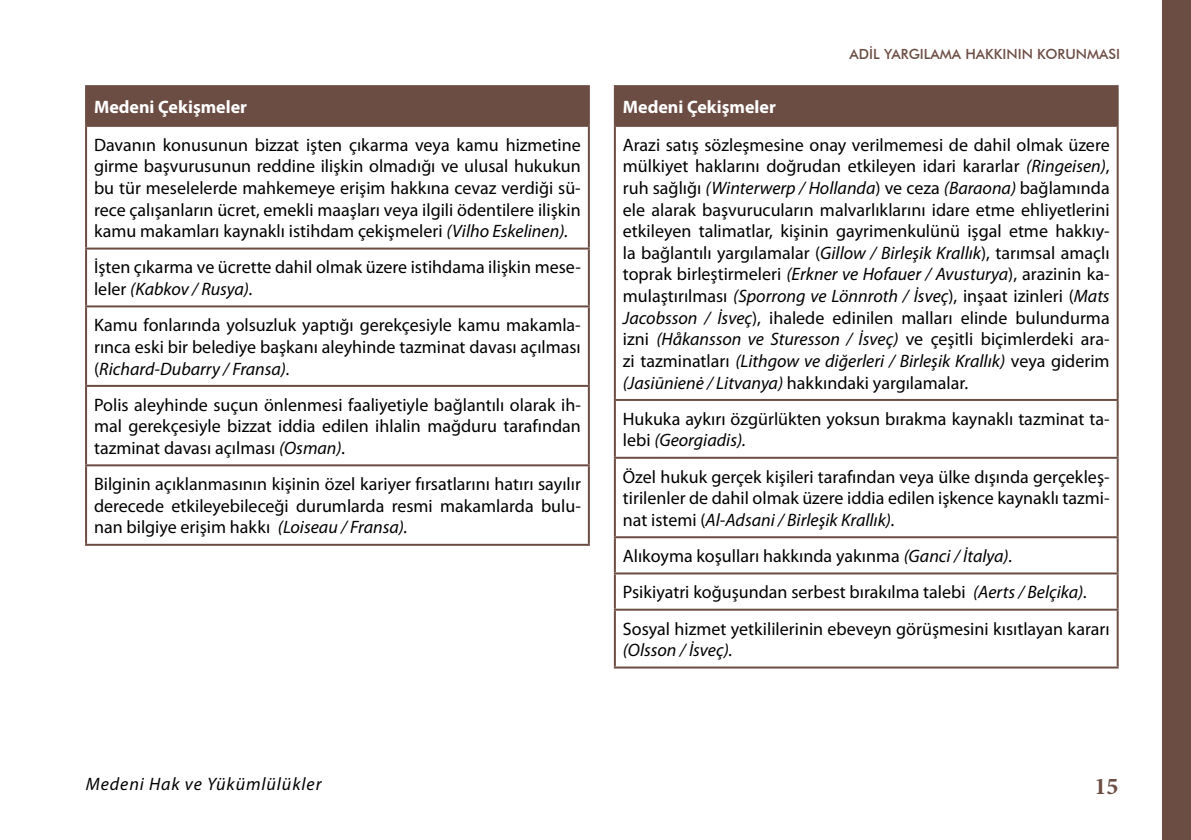
<style>
.page{position:relative;width:1191px;height:840px;background:#fff}
.page>*{position:absolute;margin:0;border:0;box-sizing:border-box;transform-origin:0 0}
.t1{font:700 24px "Minion Pro";color:#6c4d44}
.t2{font:18px/21.6px "Myriad Pro";color:#000;text-align:justify}
.t3{font:700 18px "Myriad Pro";color:#fff}
.t4{font:italic 18px "Myriad Pro";letter-spacing:.05em;color:#000}
.t5{font:italic 18px "Myriad Pro";color:#000}
.t6{font:500 14px "Futura BT";color:#6c4d44}
.s1{font-style:italic}
</style>
<div class="page">
<div style="left:1162px;top:0;width:29px;height:839px;background:#6c4d44"></div>
<div style="left:86px;top:86px;width:503px;height:40px;background:#6c4d44"></div>
<hr style="left:85px;top:85px;width:505px;height:2px;background:#6c4d44">
<hr style="left:85px;top:87px;width:2px;height:38px;background:#6c4d44">
<hr style="left:588px;top:87px;width:2px;height:38px;background:#6c4d44">
<hr style="left:85px;top:125px;width:505px;height:2px;background:#6c4d44">
<hr style="left:85px;top:543px;width:505px;height:2px;background:#6c4d44">
<hr style="left:85px;top:127px;width:2px;height:120px;background:#6c4d44">
<hr style="left:588px;top:127px;width:2px;height:120px;background:#6c4d44">
<hr style="left:85px;top:247px;width:505px;height:2px;background:#6c4d44">
<hr style="left:85px;top:249px;width:2px;height:56px;background:#6c4d44">
<hr style="left:588px;top:249px;width:2px;height:56px;background:#6c4d44">
<hr style="left:85px;top:305px;width:505px;height:2px;background:#6c4d44">
<hr style="left:85px;top:307px;width:2px;height:77px;background:#6c4d44">
<hr style="left:588px;top:307px;width:2px;height:77px;background:#6c4d44">
<hr style="left:85px;top:384px;width:505px;height:2px;background:#6c4d44">
<hr style="left:85px;top:386px;width:2px;height:78px;background:#6c4d44">
<hr style="left:588px;top:386px;width:2px;height:78px;background:#6c4d44">
<hr style="left:85px;top:464px;width:505px;height:2px;background:#6c4d44">
<hr style="left:85px;top:466px;width:2px;height:77px;background:#6c4d44">
<hr style="left:588px;top:466px;width:2px;height:77px;background:#6c4d44">
<div style="left:615px;top:86px;width:502px;height:40px;background:#6c4d44"></div>
<hr style="left:614px;top:85px;width:504px;height:2px;background:#6c4d44">
<hr style="left:614px;top:87px;width:2px;height:38px;background:#6c4d44">
<hr style="left:1116px;top:87px;width:2px;height:38px;background:#6c4d44">
<hr style="left:614px;top:125px;width:504px;height:2px;background:#6c4d44">
<hr style="left:614px;top:666px;width:504px;height:2px;background:#6c4d44">
<hr style="left:614px;top:127px;width:2px;height:272px;background:#6c4d44">
<hr style="left:1116px;top:127px;width:2px;height:272px;background:#6c4d44">
<hr style="left:614px;top:399px;width:504px;height:2px;background:#6c4d44">
<hr style="left:614px;top:401px;width:2px;height:55px;background:#6c4d44">
<hr style="left:1116px;top:401px;width:2px;height:55px;background:#6c4d44">
<hr style="left:614px;top:456px;width:504px;height:2px;background:#6c4d44">
<hr style="left:614px;top:458px;width:2px;height:78px;background:#6c4d44">
<hr style="left:1116px;top:458px;width:2px;height:78px;background:#6c4d44">
<hr style="left:614px;top:536px;width:504px;height:2px;background:#6c4d44">
<hr style="left:614px;top:538px;width:2px;height:34px;background:#6c4d44">
<hr style="left:1116px;top:538px;width:2px;height:34px;background:#6c4d44">
<hr style="left:614px;top:572px;width:504px;height:2px;background:#6c4d44">
<hr style="left:614px;top:574px;width:2px;height:34px;background:#6c4d44">
<hr style="left:1116px;top:574px;width:2px;height:34px;background:#6c4d44">
<hr style="left:614px;top:608px;width:504px;height:2px;background:#6c4d44">
<hr style="left:614px;top:610px;width:2px;height:56px;background:#6c4d44">
<hr style="left:1116px;top:610px;width:2px;height:56px;background:#6c4d44">
<p class="t3" style="left:94px;top:95px;width:154px">Medeni Çekişmeler</p>
<p class="t2" style="left:94px;top:133px;width:488px">Davanın konusunun bizzat işten çıkarma veya kamu hizmetine girme başvurusunun reddine ilişkin olmadığı ve ulusal hukukun bu tür meselelerde mahkemeye erişim hakkına cevaz verdiği sü&shy;rece çalışanların ücret, emekli maaşları veya ilgili ödentilere ilişkin kamu makamları kaynaklı istihdam çekişmeleri <span class="s1">(Vilho Eskelinen).</span></p>
<p class="t2" style="left:94px;top:256px;width:488px">İşten çıkarma ve ücrette dahil olmak üzere istihdama ilişkin mese&shy;leler <span class="s1">(Kabkov / Rusya).</span></p>
<p class="t2" style="left:94px;top:314px;width:488px">Kamu fonlarında yolsuzluk yaptığı gerekçesiyle kamu makamla&shy;rınca eski bir belediye başkanı aleyhinde tazminat davası açılması (<span class="s1">Richard-Dubarry / Fransa).</span></p>
<p class="t2" style="left:94px;top:393px;width:488px">Polis aleyhinde suçun önlenmesi faaliyetiyle bağlantılı olarak ih&shy;mal gerekçesiyle bizzat iddia edilen ihlalin mağduru tarafından tazminat davası açılması <span class="s1">(Osman).</span></p>
<p class="t2" style="left:94px;top:473px;width:488px">Bilginin açıklanmasının kişinin özel kariyer fırsatlarını hatırı sayılır derecede etkileyebileceği durumlarda resmi makamlarda bulu&shy;nan bilgiye erişim hakkı <span class="s1">(Loiseau / Fransa).</span></p>
<p class="t6" style="left:849px;top:46px;width:272px">ADİL YARGILAMA HAKKININ KORUNMASI</p>
<p class="t3" style="left:623px;top:95px;width:154px">Medeni Çekişmeler</p>
<p class="t2" style="left:623px;top:133px;width:488px">Arazi satış sözleşmesine onay verilmemesi de dahil olmak üzere mülkiyet haklarını doğrudan etkileyen idari kararlar <span class="s1">(Ringeisen)</span>, ruh sağlığı <span class="s1">(Winterwerp / Hollanda</span>) ve ceza <span class="s1">(Baraona)</span> bağlamında ele alarak başvurucuların malvarlıklarını idare etme ehliyetlerini etkileyen talimatlar, kişinin gayrimenkulünü işgal etme hakkıy&shy;la bağlantılı yargılamalar (<span class="s1">Gillow / Birleşik Krallık</span>), tarımsal amaçlı toprak birleştirmeleri <span class="s1">(Erkner ve Hofauer / Avusturya</span>), arazinin ka&shy;mulaştırılması <span class="s1">(Sporrong ve Lönnroth / İsveç</span>), inşaat izinleri (<span class="s1">Mats Jacobsson / İsveç</span>), ihalede edinilen malları elinde bulundurma izni <span class="s1">(Håkansson ve Sturesson / İsveç)</span> ve çeşitli biçimlerdeki ara&shy;zi tazminatları <span class="s1">(Lithgow ve diğerleri / Birleşik Krallık)</span> veya giderim <span class="s1">(Jasiūnienė / Litvanya)</span> hakkındaki yargılamalar.</p>
<p class="t2" style="left:623px;top:407px;width:488px">Hukuka aykırı özgürlükten yoksun bırakma kaynaklı tazminat ta&shy;lebi <span class="s1">(Georgiadis).</span></p>
<p class="t2" style="left:623px;top:465px;width:488px">Özel hukuk gerçek kişileri tarafından veya ülke dışında gerçekleş&shy;tirilenler de dahil olmak üzere iddia edilen işkence kaynaklı tazmi&shy;nat istemi (<span class="s1">Al-Adsani / Birleşik Krallık).</span></p>
<p class="t2" style="left:623px;top:537px;width:488px;line-height:36.2px;text-align:left">Alıkoyma koşulları hakkında yakınma <span class="s1">(Ganci / İtalya).<br></span>Psikiyatri koğuşundan serbest bırakılma talebi <span class="s1">(Aerts / Belçika).<br></span>Sosyal hizmet yetkililerinin ebeveyn görüşmesini kısıtlayan kararı</p>
<p class="t5" style="left:623px;top:638px;width:111px">(Olsson / İsveç).</p>
<p class="t4" style="left:86px;top:772px;width:237px">Medeni Hak ve Yükümlülükler</p>
<h1 class="t1" style="left:1094px;top:768px;width:25px">15</h1>
</div>
